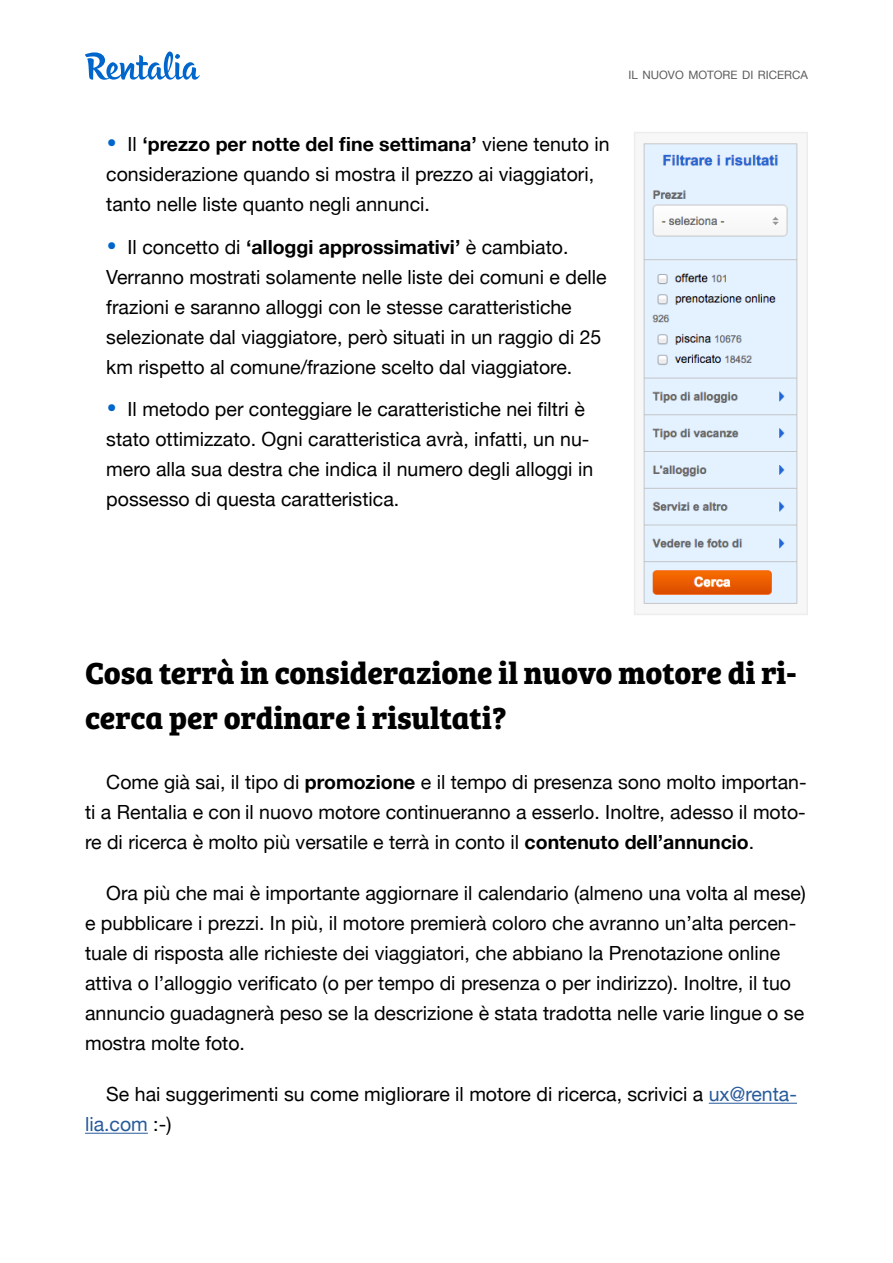
<style>
.page{position:relative;width:893px;height:1263px;background:#fff}
.page>*{position:absolute;margin:0;border:0;box-sizing:border-box;transform-origin:0 0}
.t1{font:700 31.5px/45px "Bree Serif";color:#000}
.t2{font:19.5px/30px "Helvetica Neue";color:#000}
.t3{font:11.55px "Helvetica Neue";color:#5c5c5b}
.s1{font-weight:700;font-size:31.5px;color:#06c}
.s2{font-weight:700}
.s3{color:#275b9b}
</style>
<div class="page">
<svg style="left:85px;top:52px;width:115px;height:28px"></svg>
<hr style="left:709px;top:1103px;width:88px;height:1px;background:#275b9b">
<hr style="left:85px;top:1133px;width:63px;height:1px;background:#275b9b">
<img style="left:643px;top:143px;width:155px;height:461px">
<div style="left:634px;top:132px;width:174px;height:483px;border:2px solid #ededed"></div>
<p class="t3" style="left:628px;top:66px;width:181px">IL NUOVO MOTORE DI RICERCA</p>
<p class="t2" style="left:106px;top:130px;width:505px"><span class="s1">•</span> Il <span class="s2">‘prezzo per notte del fine settimana’</span> viene tenuto in considerazione quando si mostra il prezzo ai viaggiatori, tanto nelle liste quanto negli annunci.</p>
<p class="t2" style="left:106px;top:233px;width:502px"><span class="s1">•</span> Il concetto di <span class="s2">‘alloggi approssimativi’</span> è cambiato.<br>Verranno mostrati solamente nelle liste dei comuni e delle frazioni e saranno alloggi con le stesse caratteristiche selezionate dal viaggiatore, però situati in un raggio di 25 km rispetto al comune/frazione scelto dal viaggiatore.</p>
<p class="t2" style="left:106px;top:396px;width:488px"><span class="s1">•</span> Il metodo per conteggiare le caratteristiche nei filtri è stato ottimizzato. Ogni caratteristica avrà, infatti, un nu&shy;mero alla sua destra che indica il numero degli alloggi in possesso di questa caratteristica.</p>
<h1 class="t1" style="left:85px;top:648px;width:713px">Cosa terrà in considerazione il nuovo motore di ri&shy;cerca per ordinare i risultati?</h1>
<p class="t2" style="left:85px;top:768px;width:723px;text-align:justify;text-indent:21px">Come già sai, il tipo di <span class="s2">promozione</span> e il tempo di presenza sono molto importan&shy;ti a Rentalia e con il nuovo motore continueranno a esserlo. Inoltre, adesso il moto&shy;re di ricerca è molto più versatile e terrà in conto il <span class="s2">contenuto dell’annuncio</span>.</p>
<p class="t2" style="left:85px;top:879px;width:722px;text-indent:21px">Ora più che mai è importante aggiornare il calendario (almeno una volta al mese) e pubblicare i prezzi. In più, il motore premierà coloro che avranno un’alta percen&shy;tuale di risposta alle richieste dei viaggiatori, che abbiano la Prenotazione online attiva o l’alloggio verificato (o per tempo di presenza o per indirizzo). Inoltre, il tuo annuncio guadagnerà peso se la descrizione è stata tradotta nelle varie lingue o se mostra molte foto.</p>
<p class="t2" style="left:85px;top:1080px;width:713px;text-indent:21px">Se hai suggerimenti su come migliorare il motore di ricerca, scrivici a <span class="s3">ux@renta&shy;lia.com</span> :-)</p>
</div>
